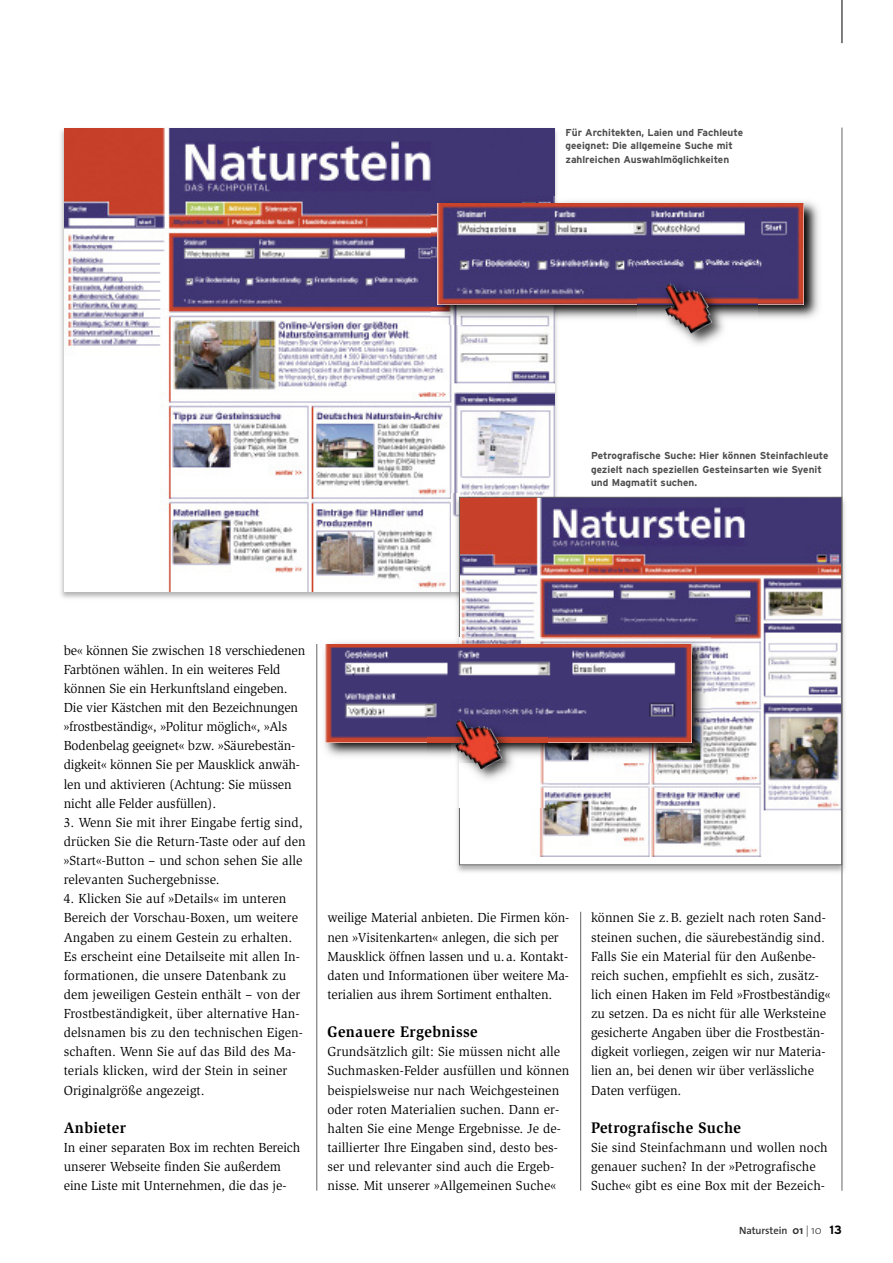
<style>
.page{position:relative;width:893px;height:1263px;background:#fff}
.page>*{position:absolute;margin:0;border:0;box-sizing:border-box;transform-origin:0 0}
.t1{font:700 15.75px "Slimbach Std";letter-spacing:.025em;color:#000;scale:.95 1}
.t2{font:13.5px/19.2px "Slimbach Std";letter-spacing:.005em;color:#000}
.t3{font:600 10.5px "The Sans";letter-spacing:-.005em;color:#333}
.t4{font:700 10.05px/13.5px "Interstate";color:#4d4d4d}
.s1{font-weight:700;font-size:11.25px}
.s2{font-weight:300;font-size:11.25px}
.s3{font-family:"Interstate";font-weight:700;font-size:12px;color:#000}
</style>
<div class="page">
<hr style="left:580px;top:912px;width:1px;height:279px;background:#666">
<hr style="left:842px;top:0;width:1px;height:43px;background:#000">
<hr style="left:317px;top:644px;width:1px;height:547px;background:#666">
<img style="left:61px;top:128px;width:496px;height:470px">
<img style="left:64px;top:128px;width:490px;height:463px">
<img style="left:432px;top:197px;width:387px;height:127px">
<img style="left:438px;top:204px;width:366px;height:100px">
<img style="left:451px;top:493px;width:394px;height:384px">
<img style="left:461px;top:499px;width:379px;height:358px">
<img style="left:637px;top:263px;width:120px;height:82px">
<img style="left:665px;top:283px;width:47px;height:51px">
<hr style="left:842px;top:128px;width:1px;height:1063px;background:#666">
<img style="left:324px;top:638px;width:387px;height:124px">
<img style="left:325px;top:645px;width:366px;height:97px">
<img style="left:451px;top:762px;width:96px;height:45px">
<img style="left:427px;top:699px;width:120px;height:43px">
<img style="left:455px;top:719px;width:47px;height:51px">
<p class="t4" style="left:566px;top:125px;width:179px">Für Architekten, Laien und Fachleute geeignet: Die allgemeine Suche mit zahlreichen Auswahlmöglichkeiten</p>
<p class="t4" style="left:591px;top:449px;width:239px">Petrografische Suche: Hier können Steinfachleute gezielt nach speziellen Gesteinsarten wie Syenit und Magmatit suchen.</p>
<p class="t2" style="left:64px;top:641px;width:243px">be« können Sie zwischen 18 verschiedenen Farbtönen wählen. In ein weiteres Feld können Sie ein Herkunftsland eingeben.<br>Die vier Kästchen mit den Bezeichnungen »frostbeständig«, »Politur möglich«, »Als Bodenbelag geeignet« bzw. »Säurebestän&shy;digkeit« können Sie per Mausklick anwäh&shy;len und aktivieren (Achtung: Sie müssen nicht alle Felder ausfüllen).</p>
<p class="t2" style="left:64px;top:814px;width:243px">3. Wenn Sie mit ihrer Eingabe fertig sind, drücken Sie die Return-Taste oder auf den »Start«-Button – und schon sehen Sie alle relevanten Suchergebnisse.</p>
<p class="t2" style="left:64px;top:890px;width:241px">4. Klicken Sie auf »Details« im unteren Bereich der Vorschau-Boxen, um weitere Angaben zu einem Gestein zu erhalten.<br>Es erscheint eine Detailseite mit allen In&shy;formationen, die unsere Datenbank zu dem jeweiligen Gestein enthält – von der Frostbeständigkeit, über alternative Han&shy;delsnamen bis zu den technischen Eigen&shy;schaften. Wenn Sie auf das Bild des Ma&shy;terials klicken, wird der Stein in seiner Originalgröße angezeigt.</p>
<p class="t1" style="left:64px;top:1121px;width:67px">Anbieter</p>
<p class="t2" style="left:64px;top:1139px;width:238px">In einer separaten Box im rechten Bereich unserer Webseite finden Sie außerdem eine Liste mit Unternehmen, die das je-</p>
<p class="t2" style="left:327px;top:909px;width:243px">weilige Material anbieten. Die Firmen kön&shy;nen »Visitenkarten« anlegen, die sich per Mausklick öffnen lassen und u.a. Kontakt&shy;daten und Informationen über weitere Ma&shy;terialien aus ihrem Sortiment enthalten.</p>
<p class="t1" style="left:327px;top:1026px;width:160px">Genauere Ergebnisse</p>
<p class="t2" style="left:327px;top:1043px;width:243px">Grundsätzlich gilt: Sie müssen nicht alle Suchmasken-Felder ausfüllen und können beispielsweise nur nach Weichgesteinen oder roten Materialien suchen. Dann er&shy;halten Sie eine Menge Ergebnisse. Je de&shy;taillierter Ihre Eingaben sind, desto bes&shy;ser und relevanter sind auch die Ergeb&shy;nisse. Mit unserer »Allgemeinen Suche«</p>
<p class="t2" style="left:591px;top:909px;width:241px">können Sie z.B. gezielt nach roten Sand&shy;steinen suchen, die säurebeständig sind.<br>Falls Sie ein Material für den Außenbe&shy;reich suchen, empfiehlt es sich, zusätz&shy;lich einen Haken im Feld »Frostbeständig« zu setzen. Da es nicht für alle Werksteine gesicherte Angaben über die Frostbestän&shy;digkeit vorliegen, zeigen wir nur Materia&shy;lien an, bei denen wir über verlässliche Daten verfügen.</p>
<p class="t1" style="left:591px;top:1121px;width:159px">Petrografische Suche</p>
<p class="t2" style="left:591px;top:1139px;width:238px">Sie sind Steinfachmann und wollen noch genauer suchen? In der »Petrografische<br>Suche« gibt es eine Box mit der Bezeich-</p>
<p class="t3" style="left:739px;top:1226px;width:104px">Naturstein <span class="s1">01</span> <span class="s2">| 10</span> <span class="s3">13</span></p>
</div>
